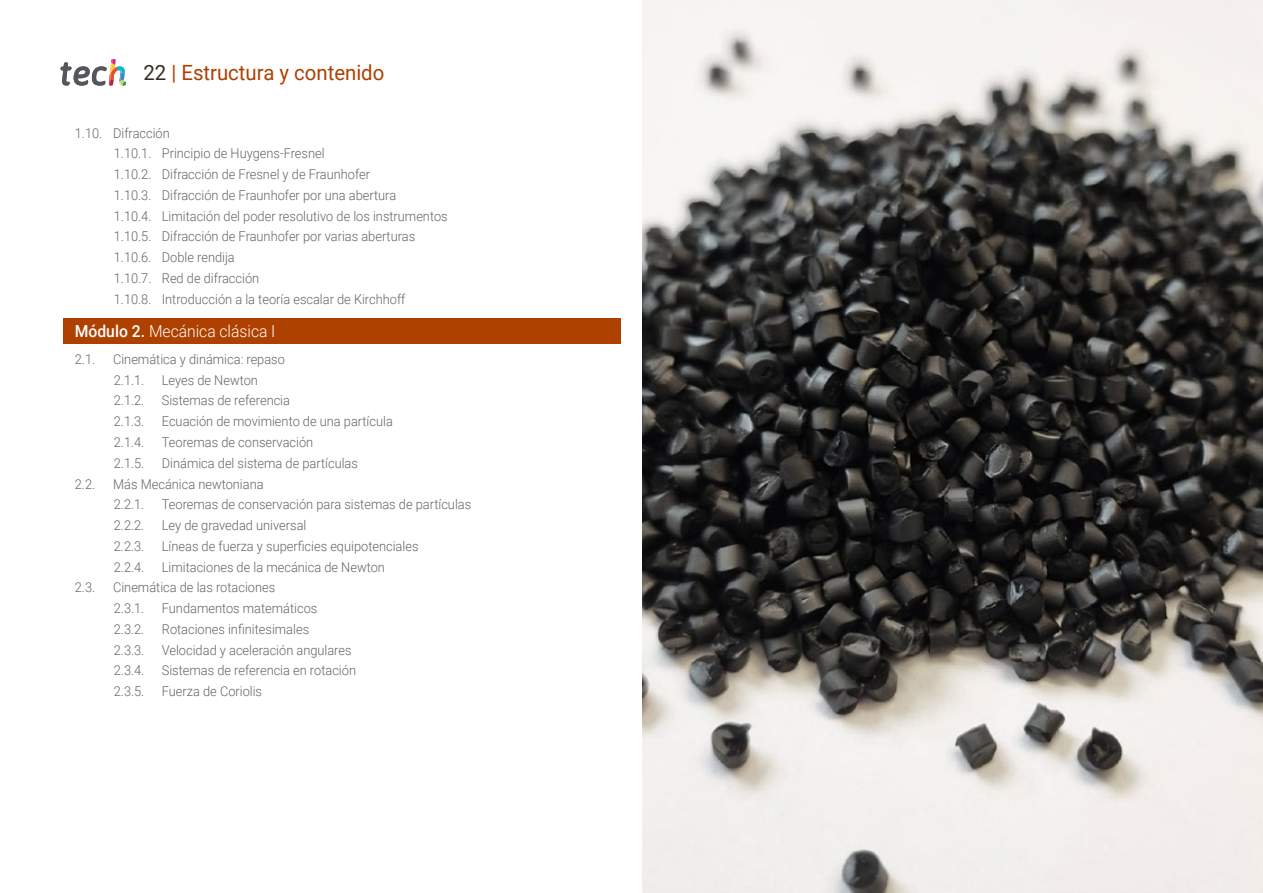
<style>
.page{position:relative;width:1263px;height:893px;background:#fff}
.page>*{position:absolute;margin:0;border:0;box-sizing:border-box;transform-origin:0 0}
.t1{font:21px "Roboto";color:#ae4000}
.t2{font:300 16.5px "Roboto";color:#fff;scale:.95 1}
.t3{font:300 13.5px/20.7px "Roboto";color:#61646a;scale:.95 1}
.s1{color:#312e20}
.s2{font-weight:500}
</style>
<div class="page">
<div style="left:64px;top:318px;width:557px;height:25px;background:#ae4000"></div>
<img style="left:642px;top:0;width:621px;height:893px">
<svg style="left:61px;top:59px;width:65px;height:27px"></svg>
<h1 class="t1" style="left:144px;top:57px;width:242px"><span class="s1">22</span> | Estructura y contenido</h1>
<p class="t3" style="left:114px;top:122px;width:353px;text-indent:-39px">1.10. Difracción<br>1.10.1. Principio de Huygens-Fresnel<br>1.10.2. Difracción de Fresnel y de Fraunhofer<br>1.10.3. Difracción de Fraunhofer por una abertura<br>1.10.4. Limitación del poder resolutivo de los instrumentos 1.10.5. Difracción de Fraunhofer por varias aberturas 1.10.6. Doble rendija<br>1.10.7. Red de difracción<br>1.10.8. Introducción a la teoría escalar de Kirchhoff</p>
<p class="t2" style="left:75px;top:319px;width:213px"><span class="s2">Módulo 2.</span> Mecánica clásica I</p>
<p class="t3" style="left:75px;top:348px;width:23px">2.1.</p>
<p class="t3" style="left:113px;top:348px;width:182px">Cinemática y dinámica: repaso<br>2.1.1.</p>
<p class="t3" style="left:162px;top:369px;width:103px">Leyes de Newton</p>
<p class="t3" style="left:114px;top:390px;width:34px">2.1.2.</p>
<p class="t3" style="left:162px;top:390px;width:136px">Sistemas de referencia</p>
<p class="t3" style="left:114px;top:411px;width:34px">2.1.3.</p>
<p class="t3" style="left:162px;top:411px;width:245px">Ecuación de movimiento de una partícula</p>
<p class="t3" style="left:114px;top:431px;width:34px">2.1.4.</p>
<p class="t3" style="left:162px;top:431px;width:161px">Teoremas de conservación</p>
<p class="t3" style="left:114px;top:452px;width:34px">2.1.5.</p>
<p class="t3" style="left:162px;top:452px;width:208px">Dinámica del sistema de partículas</p>
<p class="t3" style="left:75px;top:473px;width:23px">2.2.</p>
<p class="t3" style="left:113px;top:473px;width:160px">Más Mecánica newtoniana<br>2.2.1.</p>
<p class="t3" style="left:162px;top:494px;width:327px">Teoremas de conservación para sistemas de partículas</p>
<p class="t3" style="left:114px;top:514px;width:34px">2.2.2.</p>
<p class="t3" style="left:162px;top:514px;width:154px">Ley de gravedad universal</p>
<p class="t3" style="left:114px;top:535px;width:34px">2.2.3.</p>
<p class="t3" style="left:162px;top:535px;width:272px">Líneas de fuerza y superficies equipotenciales</p>
<p class="t3" style="left:114px;top:556px;width:34px">2.2.4.</p>
<p class="t3" style="left:162px;top:556px;width:236px">Limitaciones de la mecánica de Newton</p>
<p class="t3" style="left:75px;top:577px;width:23px">2.3.</p>
<p class="t3" style="left:113px;top:577px;width:172px">Cinemática de las rotaciones<br>2.3.1.</p>
<p class="t3" style="left:162px;top:597px;width:165px">Fundamentos matemáticos</p>
<p class="t3" style="left:114px;top:618px;width:34px">2.3.2.</p>
<p class="t3" style="left:162px;top:618px;width:157px">Rotaciones infinitesimales</p>
<p class="t3" style="left:114px;top:639px;width:34px">2.3.3.</p>
<p class="t3" style="left:162px;top:639px;width:201px">Velocidad y aceleración angulares</p>
<p class="t3" style="left:114px;top:660px;width:34px">2.3.4.</p>
<p class="t3" style="left:162px;top:660px;width:206px">Sistemas de referencia en rotación</p>
<p class="t3" style="left:114px;top:680px;width:34px">2.3.5.</p>
<p class="t3" style="left:162px;top:680px;width:107px">Fuerza de Coriolis</p>
</div>
